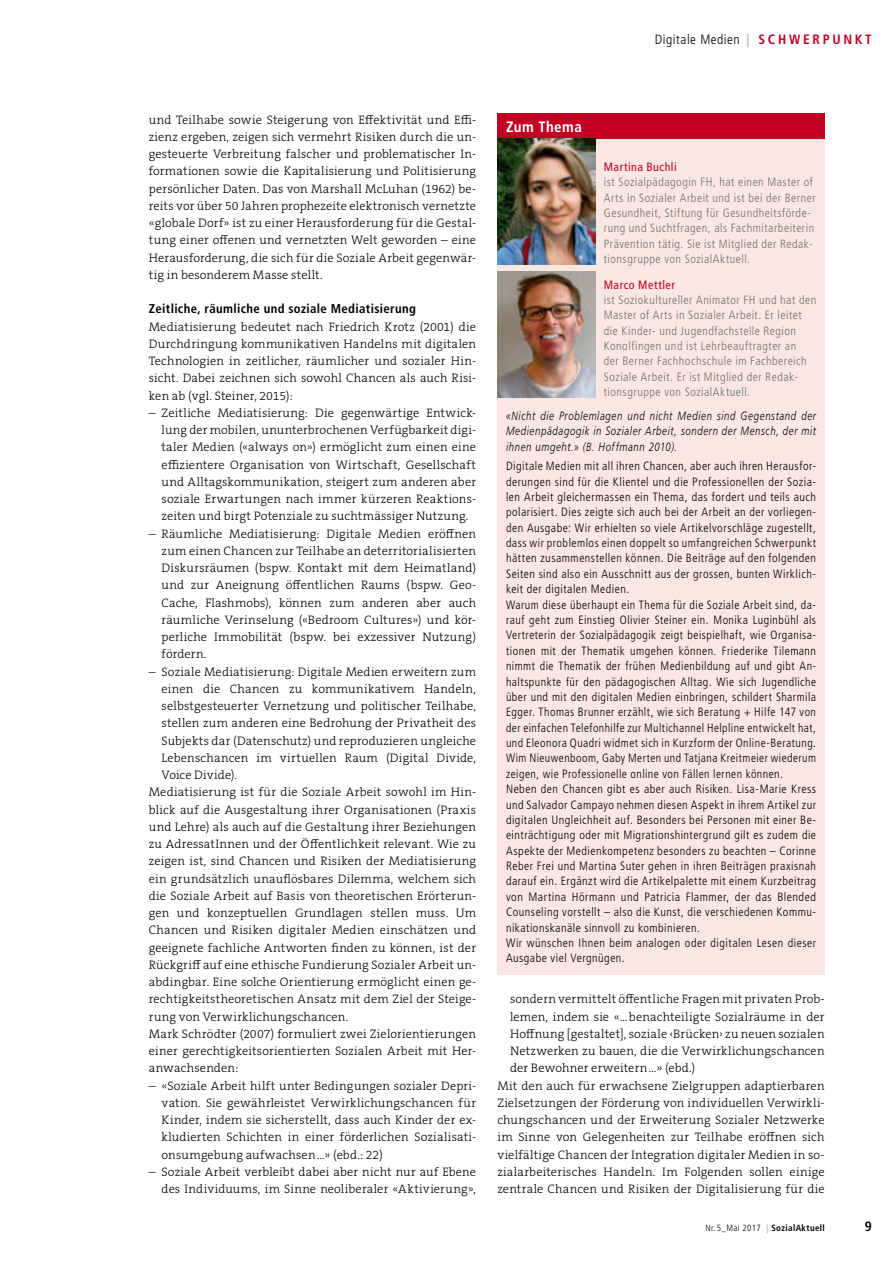
<style>
.page{position:relative;width:893px;height:1263px;background:#fff}
.page>*{position:absolute;margin:0;border:0;box-sizing:border-box;transform-origin:0 0}
.t1{font:700 condensed 15px "Frutiger";letter-spacing:.035em;color:#fff}
.t2{font:300 condensed 13.5px "Frutiger";letter-spacing:.04em;color:#000}
.t3{font:700 condensed 13.5px "Frutiger";color:#000}
.t4{font:700 condensed 12.75px "Frutiger";letter-spacing:.03em;color:#000}
.t5{font:300 12.3px/17.2px "The Serif B W3";letter-spacing:.015em;color:#000;text-align:justify}
.t6{font:300 condensed 12px/15.3px "Frutiger";letter-spacing:.04em;color:#000}
.t7{font:300 condensed 12px/15.3px "Frutiger";letter-spacing:.04em;color:#6f7070}
.t8{font:italic 300 12px/15.3px "Frutiger";letter-spacing:.065em;color:#000;text-align:justify;scale:.8 1}
.t9{font:condensed 12px "Frutiger";letter-spacing:.04em;color:#c20023}
.t10{font:700 condensed 9px "Frutiger";letter-spacing:.04em;color:#000}
.s1{font-weight:700;color:#b1b4b4}
.s2{font-weight:700;color:#c20023}
.s3{font-weight:300}
.s4{color:#b1b4b4}
</style>
<div class="page">
<div style="left:497px;top:113px;width:328px;height:862px;background:#fae7e1"></div>
<div style="left:497px;top:113px;width:328px;height:26px;background:#c20023"></div>
<img style="left:497px;top:139px;width:98px;height:126px">
<img style="left:497px;top:272px;width:98px;height:126px">
<p class="t2" style="left:655px;top:32px;width:218px">Digitale Medien <span class="s1">|</span> <span class="s2">SCHWERPUNKT</span></p>
<p class="t5" style="left:149px;top:111px;width:329px">und Teilhabe sowie Steigerung von Effektivität und Effi&shy;zienz ergeben, zeigen sich vermehrt Risiken durch die un&shy;gesteuerte Verbreitung falscher und problematischer In&shy;formationen sowie die Kapitalisierung und Politisierung persönlicher Daten. Das von Marshall McLuhan (1962) be&shy;reits vor über 50 Jahren prophezeite elektronisch vernetzte «globale Dorf» ist zu einer Herausforderung für die Gestal&shy;tung einer offenen und vernetzten Welt geworden – eine Herausforderung, die sich für die Soziale Arbeit gegenwär&shy;tig in besonderem Masse stellt.</p>
<p class="t4" style="left:149px;top:301px;width:269px">Zeitliche, räumliche und soziale Mediatisierung</p>
<p class="t5" style="left:149px;top:318px;width:329px">Mediatisierung bedeutet nach Friedrich Krotz (2001) die Durchdringung kommunikativen Handelns mit digitalen Technologien in zeitlicher, räumlicher und sozialer Hin&shy;sicht. Dabei zeichnen sich sowohl Chancen als auch Risi&shy;ken ab (vgl. Steiner, 2015):</p>
<p class="t5" style="left:162px;top:404px;width:316px;text-indent:-13px">– Zeitliche Mediatisierung: Die gegenwärtige Entwick&shy;lung der mobilen, ununterbrochenen Verfügbarkeit digi&shy;taler Medien («always on») ermöglicht zum einen eine effizientere Organisation von Wirtschaft, Gesellschaft und Alltagskommunikation, steigert zum anderen aber soziale Erwartungen nach immer kürzeren Reaktions&shy;zeiten und birgt Potenziale zu suchtmässiger Nutzung.</p>
<p class="t5" style="left:162px;top:525px;width:316px;text-indent:-13px">– Räumliche Mediatisierung: Digitale Medien eröffnen zum einen Chancen zur Teilhabe an deterritorialisierten Diskursräumen (bspw. Kontakt mit dem Heimatland) und zur Aneignung öffentlichen Raums (bspw. Geo-Cache, Flashmobs), können zum anderen aber auch räumliche Verinselung («Bedroom Cultures») und kör&shy;perliche Immobilität (bspw. bei exzessiver Nutzung) fördern.</p>
<p class="t5" style="left:149px;top:663px;width:329px">– Soziale Mediatisierung: Digitale Medien erweitern zum</p>
<p class="t5" style="left:162px;top:680px;width:316px">einen die Chancen zu kommunikativem Handeln,</p>
<p class="t5" style="left:162px;top:697px;width:316px">selbstgesteuerter Vernetzung und politischer Teilhabe,</p>
<p class="t5" style="left:162px;top:715px;width:316px">stellen zum anderen eine Bedrohung der Privatheit des</p>
<p class="t5" style="left:162px;top:732px;width:316px">Subjekts dar (Datenschutz) und reproduzieren ungleiche</p>
<p class="t5" style="left:162px;top:749px;width:316px">Lebenschancen im virtuellen Raum (Digital Divide,</p>
<p class="t5" style="left:162px;top:766px;width:77px">Voice Divide).</p>
<p class="t5" style="left:149px;top:784px;width:329px">Mediatisierung ist für die Soziale Arbeit sowohl im Hin-</p>
<p class="t5" style="left:149px;top:801px;width:329px">blick auf die Ausgestaltung ihrer Organisationen (Praxis</p>
<p class="t5" style="left:149px;top:818px;width:329px">und Lehre) als auch auf die Gestaltung ihrer Beziehungen</p>
<p class="t5" style="left:149px;top:835px;width:329px">zu AdressatInnen und der Öffentlichkeit relevant. Wie zu</p>
<p class="t5" style="left:149px;top:853px;width:329px">zeigen ist, sind Chancen und Risiken der Mediatisierung</p>
<p class="t5" style="left:149px;top:870px;width:329px">ein grundsätzlich unauflösbares Dilemma, welchem sich</p>
<p class="t5" style="left:149px;top:887px;width:329px">die Soziale Arbeit auf Basis von theoretischen Erörterun-</p>
<p class="t5" style="left:149px;top:904px;width:329px">gen und konzeptuellen Grundlagen stellen muss. Um</p>
<p class="t5" style="left:149px;top:922px;width:329px">Chancen und Risiken digitaler Medien einschätzen und</p>
<p class="t5" style="left:149px;top:939px;width:329px">geeignete fachliche Antworten finden zu können, ist der</p>
<p class="t5" style="left:149px;top:956px;width:329px">Rückgriff auf eine ethische Fundierung Sozialer Arbeit un-</p>
<p class="t5" style="left:149px;top:973px;width:329px">abdingbar. Eine solche Orientierung ermöglicht einen ge-</p>
<p class="t5" style="left:149px;top:991px;width:329px">rechtigkeitstheoretischen Ansatz mit dem Ziel der Steige-</p>
<p class="t5" style="left:149px;top:1008px;width:201px">rung von Verwirklichungschancen.</p>
<p class="t5" style="left:149px;top:1025px;width:329px">Mark Schrödter (2007) formuliert zwei Zielorientierungen</p>
<p class="t5" style="left:149px;top:1042px;width:329px">einer gerechtigkeitsorientierten Sozialen Arbeit mit Her-</p>
<p class="t5" style="left:149px;top:1060px;width:91px">anwachsenden:</p>
<p class="t5" style="left:162px;top:1077px;width:316px;text-indent:-13px">– «Soziale Arbeit hilft unter Bedingungen sozialer Depri&shy;vation. Sie gewährleistet Verwirklichungschancen für Kinder, indem sie sicherstellt, dass auch Kinder der ex&shy;kludierten Schichten in einer förderlichen Sozialisati&shy;onsumgebung aufwachsen…» (ebd.: 22)</p>
<p class="t5" style="left:149px;top:1163px;width:329px;text-align:right">– Soziale Arbeit verbleibt dabei aber nicht nur auf Ebene des Individuums, im Sinne neoliberaler «Aktivierung»,</p>
<p class="t1" style="left:506px;top:117px;width:77px">Zum Thema</p>
<p class="t9" style="left:604px;top:160px;width:74px">Martina Buchli</p>
<p class="t7" style="left:604px;top:175px;width:213px">ist Sozialpädagogin FH, hat einen Master of Arts in Sozialer Arbeit und ist bei der Berner Gesundheit, Stiftung für Gesundheitsförde&shy;rung und Suchtfragen, als Fachmitarbeiterin Prävention tätig. Sie ist Mitglied der Redak&shy;tionsgruppe von SozialAktuell.</p>
<p class="t9" style="left:604px;top:277px;width:73px">Marco Mettler</p>
<p class="t7" style="left:604px;top:292px;width:214px">ist Soziokultureller Animator FH und hat den Master of Arts in Sozialer Arbeit. Er leitet die Kinder- und Jugendfachstelle Region Konolfingen und ist Lehrbeauftragter an<br>der Berner Fachhochschule im Fachbereich Soziale Arbeit. Er ist Mitglied der Redak&shy;tionsgruppe von SozialAktuell.</p>
<p class="t8" style="left:506px;top:408px;width:389px">«Nicht die Problemlagen und nicht Medien sind Gegenstand der Medienpädagogik in Sozialer Arbeit, sondern der Mensch, der mit ihnen umgeht.» (B. Hoffmann 2010).</p>
<p class="t6" style="left:506px;top:459px;width:312px">Digitale Medien mit all ihren Chancen, aber auch ihren Herausfor&shy;derungen sind für die Klientel und die Professionellen der Sozia&shy;len Arbeit gleichermassen ein Thema, das fordert und teils auch polarisiert. Dies zeigte sich auch bei der Arbeit an der vorliegen&shy;den Ausgabe: Wir erhielten so viele Artikelvorschläge zugestellt, dass wir problemlos einen doppelt so umfangreichen Schwerpunkt hätten zusammenstellen können. Die Beiträge auf den folgenden Seiten sind also ein Ausschnitt aus der grossen, bunten Wirklich&shy;keit der digitalen Medien.<br>Warum diese überhaupt ein Thema für die Soziale Arbeit sind, da&shy;rauf geht zum Einstieg Olivier Steiner ein. Monika Luginbühl als Vertreterin der Sozialpädagogik zeigt beispielhaft, wie Organisa&shy;tionen mit der Thematik umgehen können. Friederike Tilemann nimmt die Thematik der frühen Medienbildung auf und gibt An&shy;haltspunkte für den pädagogischen Alltag. Wie sich Jugendliche über und mit den digitalen Medien einbringen, schildert Sharmila Egger. Thomas Brunner erzählt, wie sich Beratung + Hilfe 147 von der einfachen Telefonhilfe zur Multichannel Helpline entwickelt hat, und Eleonora Quadri widmet sich in Kurzform der Online-Beratung.<br>Wim Nieuwenboom, Gaby Merten und Tatjana Kreitmeier wiederum zeigen, wie Professionelle online von Fällen lernen können.<br>Neben den Chancen gibt es aber auch Risiken. Lisa-Marie Kress und Salvador Campayo nehmen diesen Aspekt in ihrem Artikel zur digitalen Ungleichheit auf. Besonders bei Personen mit einer Be&shy;einträchtigung oder mit Migrationshintergrund gilt es zudem die Aspekte der Medienkompetenz besonders zu beachten – Corinne Reber Frei und Martina Suter gehen in ihren Beiträgen praxisnah darauf ein. Ergänzt wird die Artikelpalette mit einem Kurzbeitrag von Martina Hörmann und Patricia Flammer, der das Blended Counseling vorstellt – also die Kunst, die verschiedenen Kommu&shy;nikationskanäle sinnvoll zu kombinieren.<br>Wir wünschen Ihnen beim analogen oder digitalen Lesen dieser Ausgabe viel Vergnügen.</p>
<p class="t5" style="left:510px;top:991px;width:316px">sondern vermittelt öffentliche Fragen mit privaten Prob-</p>
<p class="t5" style="left:510px;top:1008px;width:316px">lemen, indem sie «…benachteiligte Sozialräume in der</p>
<p class="t5" style="left:510px;top:1025px;width:316px">Hoffnung [gestaltet], soziale ‹Brücken› zu neuen sozialen</p>
<p class="t5" style="left:510px;top:1042px;width:316px">Netzwerken zu bauen, die die Verwirklichungschancen</p>
<p class="t5" style="left:510px;top:1060px;width:187px">der Bewohner erweitern…» (ebd.)</p>
<p class="t5" style="left:497px;top:1077px;width:329px">Mit den auch für erwachsene Zielgruppen adaptierbaren</p>
<p class="t5" style="left:497px;top:1094px;width:329px">Zielsetzungen der Förderung von individuellen Verwirkli-</p>
<p class="t5" style="left:497px;top:1111px;width:329px">chungschancen und der Erweiterung Sozialer Netzwerke</p>
<p class="t5" style="left:497px;top:1129px;width:329px">im Sinne von Gelegenheiten zur Teilhabe eröffnen sich</p>
<p class="t5" style="left:497px;top:1146px;width:329px">vielfältige Chancen der Integration digitaler Medien in so-</p>
<p class="t5" style="left:497px;top:1163px;width:329px">zialarbeiterisches Handeln. Im Folgenden sollen einige</p>
<p class="t5" style="left:497px;top:1180px;width:329px">zentrale Chancen und Risiken der Digitalisierung für die</p>
<p class="t10" style="left:705px;top:1222px;width:121px"><span class="s3">Nr. 5_Mai 2017</span> <span class="s4">|</span> SozialAktuell</p>
<p class="t3" style="left:865px;top:1218px;width:9px">9</p>
</div>
